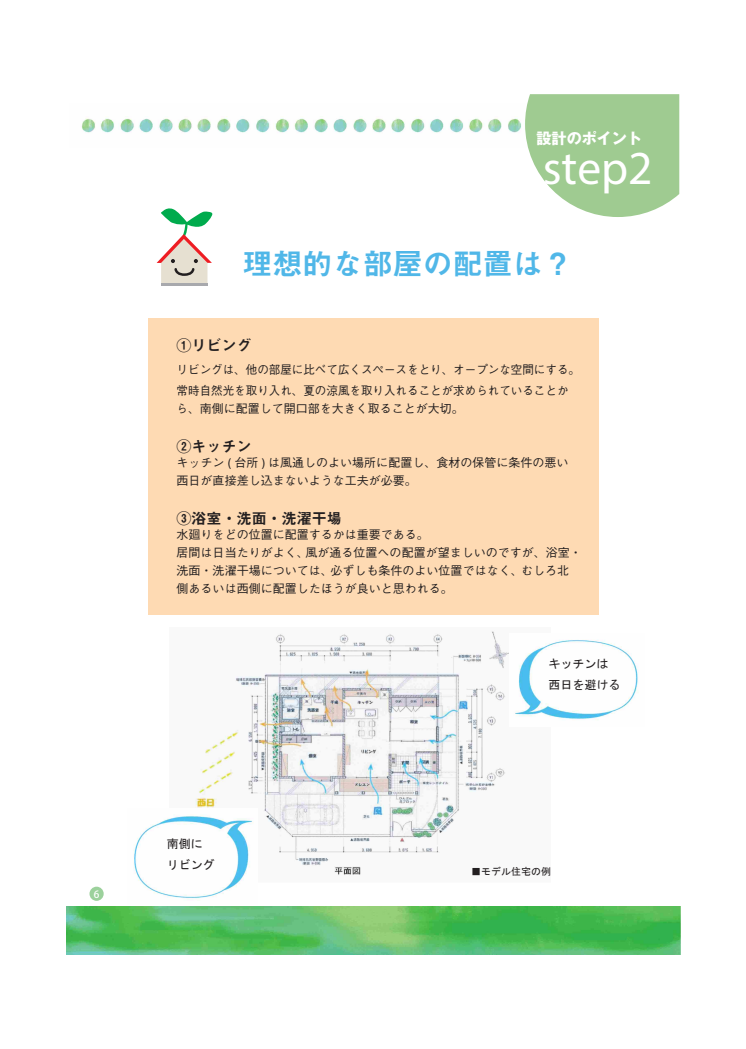
<style>
.page{position:relative;width:746px;height:1049px;background:#fff}
.page>*{position:absolute;margin:0;border:0;box-sizing:border-box;transform-origin:0 0}
.t1{font:47.5px "Myriad Pro";color:#fff}
.t2{font:30px "Midashi Go Pro MB31";color:#50b7e8}
.t3{font:700 15.1px "Gothic MB101 Pro";color:#fff}
.t4{font:15px "Midashi Go Pro MB31";color:#231f20}
.t5{font:500 12px/18px "Gothic BBB Pro";color:#231f20}
.t6{font:500 12px/21px "Gothic BBB Pro";color:#231f20;scale:.96 1}
.t7{font:12px/21px "MS Gothic";color:#231f20}
.t8{font:10px "MS Gothic";color:#231f20}
.t9{font:500 10px "Koz Go Pr 6 N";color:#fff}
</style>
<div class="page">
<img style="left:82px;top:116px;width:439px;height:17px">
<img style="left:67px;top:906px;width:613px;height:48px">
<svg style="left:525px;top:94px;width:154px;height:123px;background:#abd19f"></svg>
<hr style="left:161px;top:283px;width:46px;height:2px;background:#a8a9ad">
<svg style="left:157px;top:208px;width:56px;height:76px"></svg>
<img style="left:195px;top:631px;width:314px;height:245px">
<div style="left:148px;top:318px;width:450px;height:296px;background:#fedab3"></div>
<img style="left:133px;top:808px;width:124px;height:92px">
<img style="left:515px;top:640px;width:123px;height:80px">
<div style="left:89px;top:887px;width:15px;height:14px;background:#9cd19c;border-radius:50%"></div>
<p class="t9" style="left:94px;top:888px;width:7px">6</p>
<p class="t3" style="left:536px;top:126px;width:107px">設計のポイント</p>
<h1 class="t1" style="left:542px;top:139px;width:111px">step2</h1>
<h2 class="t2" style="left:242px;top:240px;width:331px">理想的な部屋の配置は？</h2>
<p class="t4" style="left:177px;top:333px;width:76px">①リビング</p>
<p class="t6" style="left:177px;top:358px;width:421px">リビングは、他の部屋に比べて広くスペースをとり、オープンな空間にする。常時自然光を取り入れ、夏の涼風を取り入れることが求められていることか</p>
<p class="t6" style="left:177px;top:397px;width:301px">ら、南側に配置して開口部を大きく取ることが大切。</p>
<p class="t4" style="left:177px;top:434px;width:76px">②キッチン</p>
<p class="t5" style="left:177px;top:452px;width:393px">キッチン ( 台所 ) は風通しのよい場所に配置し、食材の保管に条件の悪い西日が直接差し込まないような工夫が必要。</p>
<p class="t4" style="left:177px;top:506px;width:166px">③浴室・洗面・洗濯干場</p>
<p class="t5" style="left:177px;top:524px;width:406px">水廻りをどの位置に配置するかは重要である。<br>居間は日当たりがよく、風が通る位置への配置が望ましいのですが、浴室・洗面・洗濯干場については、必ずしも条件のよい位置ではなく、むしろ北側あるいは西側に配置したほうが良いと思われる。</p>
<p class="t7" style="left:167px;top:833px;width:49px">南側にリビング</p>
<p class="t7" style="left:548px;top:653px;width:73px">キッチンは西日を避ける</p>
<p class="t8" style="left:461px;top:867px;width:91px">　■モデル住宅の例</p>
</div>
